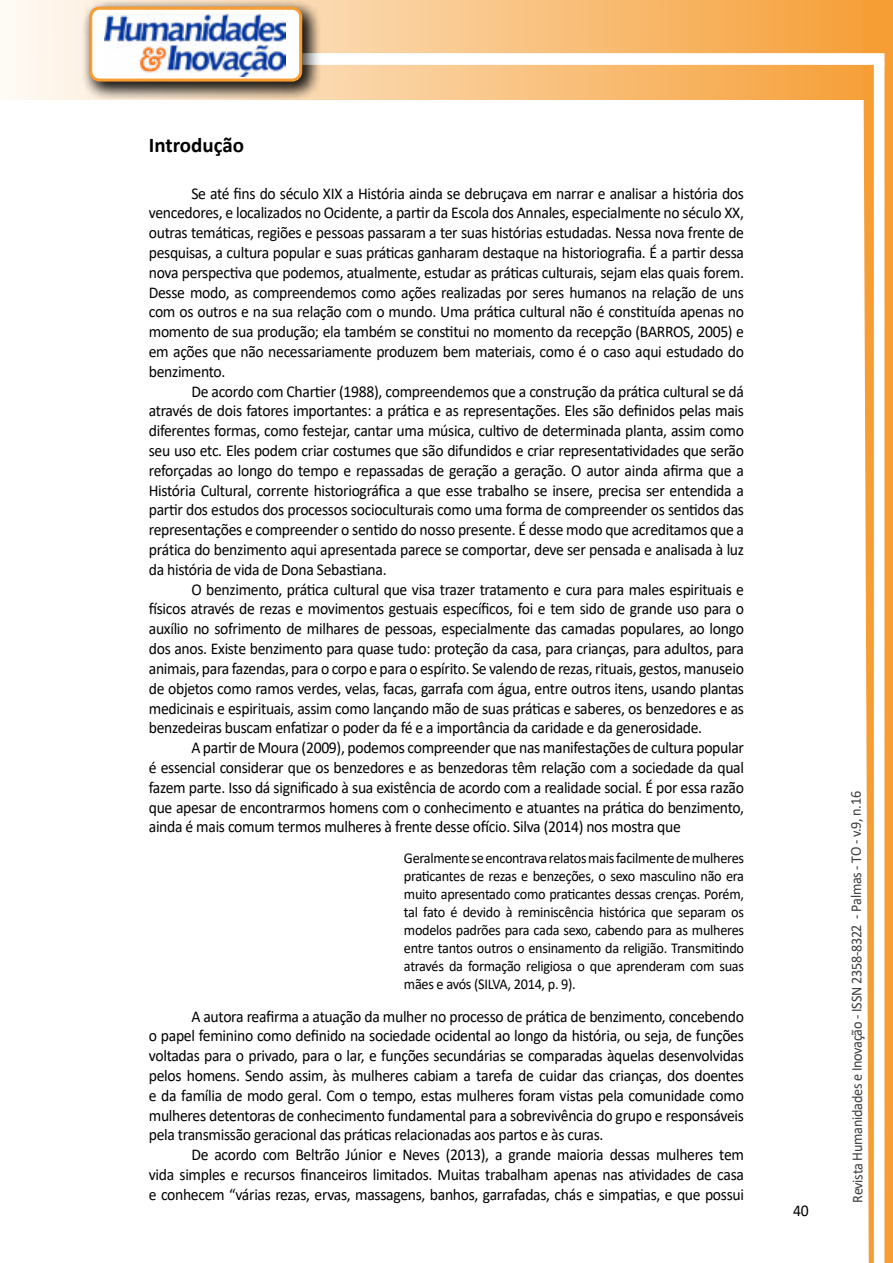
<style>
.page{position:relative;width:893px;height:1263px;background:#fff}
.page>*{position:absolute;margin:0;border:0;box-sizing:border-box;transform-origin:0 0}
.t1{font:700 21px "Calibri";color:#000}
.t2{font:16.5px/19.8px "Calibri";letter-spacing:-.02em;color:#000;text-align:justify;scale:.95 1}
.t3{font:15px/18px "Calibri";letter-spacing:-.02em;color:#000;text-align:justify;scale:.95 1}
.t4{font:15px "Calibri";letter-spacing:-.025em;color:#3c3c3b;scale:.95 1}
</style>
<div class="page">
<svg style="left:5px;top:0;width:858px;height:100px;background:#f9c484"></svg>
<div style="left:302px;top:53px;width:582px;height:12px;background:#fff;border:2px solid #fff"></div>
<svg style="left:863px;top:0;width:30px;height:1263px"></svg>
<div style="left:81px;top:0;width:241px;height:102px;background:#000;opacity:.75"></div>
<div style="left:91px;top:8px;width:210px;height:72px;background:#fff;border-radius:9px"></div>
<img style="left:104px;top:14px;width:181px;height:62px">
<div style="left:89px;top:7px;width:213px;height:75px;border:3px solid #f69e34;border-radius:9px"></div>
<p class="t1" style="left:149px;top:130px;width:97px">Introdução</p>
<p class="t2" style="left:149px;top:183px;width:628px;text-indent:43px">Se até fins do século XIX a História ainda se debruçava em narrar e analisar a história dos vencedores, e localizados no Ocidente, a partir da Escola dos Annales, especialmente no século XX, outras temáticas, regiões e pessoas passaram a ter suas histórias estudadas. Nessa nova frente de pesquisas, a cultura popular e suas práticas ganharam destaque na historiografia. É a partir dessa nova perspectiva que podemos, atualmente, estudar as práticas culturais, sejam elas quais forem.<br>Desse modo, as compreendemos como ações realizadas por seres humanos na relação de uns com os outros e na sua relação com o mundo. Uma prática cultural não é constituída apenas no momento de sua produção; ela também se constitui no momento da recepção (BARROS, 2005) e em ações que não necessariamente produzem bem materiais, como é o caso aqui estudado do benzimento.</p>
<p class="t2" style="left:149px;top:381px;width:628px;text-indent:43px">De acordo com Chartier (1988), compreendemos que a construção da prática cultural se dá através de dois fatores importantes: a prática e as representações. Eles são definidos pelas mais diferentes formas, como festejar, cantar uma música, cultivo de determinada planta, assim como seu uso etc. Eles podem criar costumes que são difundidos e criar representatividades que serão reforçadas ao longo do tempo e repassadas de geração a geração. O autor ainda afirma que a História Cultural, corrente historiográfica a que esse trabalho se insere, precisa ser entendida a partir dos estudos dos processos socioculturais como uma forma de compreender os sentidos das representações e compreender o sentido do nosso presente. É desse modo que acreditamos que a prática do benzimento aqui apresentada parece se comportar, deve ser pensada e analisada à luz da história de vida de Dona Sebastiana.</p>
<p class="t2" style="left:149px;top:579px;width:628px;text-indent:43px">O benzimento, prática cultural que visa trazer tratamento e cura para males espirituais e físicos através de rezas e movimentos gestuais específicos, foi e tem sido de grande uso para o auxílio no sofrimento de milhares de pessoas, especialmente das camadas populares, ao longo dos anos. Existe benzimento para quase tudo: proteção da casa, para crianças, para adultos, para animais, para fazendas, para o corpo e para o espírito. Se valendo de rezas, rituais, gestos, manuseio de objetos como ramos verdes, velas, facas, garrafa com água, entre outros itens, usando plantas medicinais e espirituais, assim como lançando mão de suas práticas e saberes, os benzedores e as benzedeiras buscam enfatizar o poder da fé e a importância da caridade e da generosidade.</p>
<p class="t2" style="left:149px;top:737px;width:628px;text-indent:43px">A partir de Moura (2009), podemos compreender que nas manifestações de cultura popular é essencial considerar que os benzedores e as benzedoras têm relação com a sociedade da qual fazem parte. Isso dá significado à sua existência de acordo com a realidade social. É por essa razão que apesar de encontrarmos homens com o conhecimento e atuantes na prática do benzimento, ainda é mais comum termos mulheres à frente desse ofício. Silva (2014) nos mostra que</p>
<p class="t3" style="left:404px;top:849px;width:360px">Geralmente se encontrava relatos mais facilmente de mulheres praticantes de rezas e benzeções, o sexo masculino não era muito apresentado como praticantes dessas crenças. Porém, tal fato é devido à reminiscência histórica que separam os modelos padrões para cada sexo, cabendo para as mulheres entre tantos outros o ensinamento da religião. Transmitindo através da formação religiosa o que aprenderam com suas mães e avós (SILVA, 2014, p. 9).</p>
<p class="t2" style="left:149px;top:1006px;width:628px;text-indent:43px">A autora reafirma a atuação da mulher no processo de prática de benzimento, concebendo o papel feminino como definido na sociedade ocidental ao longo da história, ou seja, de funções voltadas para o privado, para o lar, e funções secundárias se comparadas àquelas desenvolvidas pelos homens. Sendo assim, às mulheres cabiam a tarefa de cuidar das crianças, dos doentes e da família de modo geral. Com o tempo, estas mulheres foram vistas pela comunidade como mulheres detentoras de conhecimento fundamental para a sobrevivência do grupo e responsáveis pela transmissão geracional das práticas relacionadas aos partos e às curas.</p>
<p class="t2" style="left:149px;top:1144px;width:628px;text-indent:43px">De acordo com Beltrão Júnior e Neves (2013), a grande maioria dessas mulheres tem vida simples e recursos financeiros limitados. Muitas trabalham apenas nas atividades de casa e conhecem “várias rezas, ervas, massagens, banhos, garrafadas, chás e simpatias, e que possui</p>
<p class="t2" style="left:793px;top:1200px;width:18px">40</p>
<p class="t4" style="left:846px;top:1203px;width:435px;rotate:-90deg">Revista Humanidades e Inovação - ISSN 2358-8322 - Palmas - TO - v.9, n.16</p>
</div>
